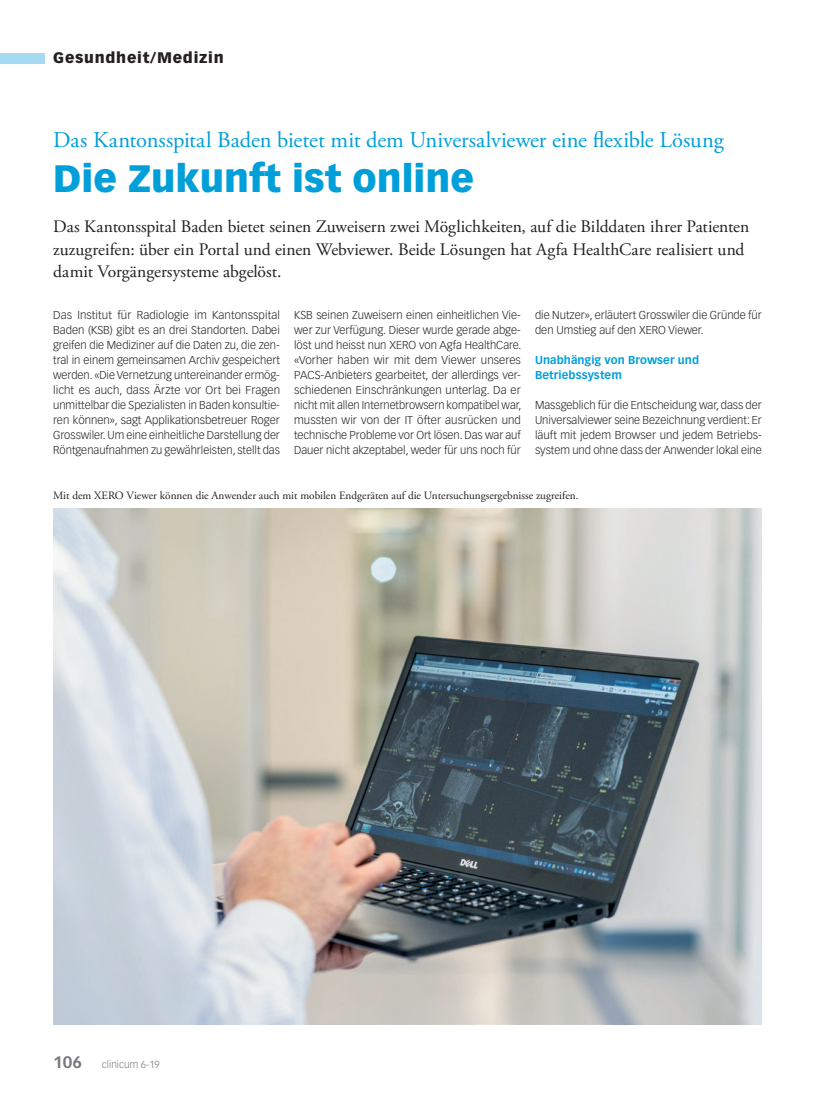
<style>
.page{position:relative;width:815px;height:1099px;background:#fff}
.page>*{position:absolute;margin:0;border:0;box-sizing:border-box;transform-origin:0 0}
.Titel_GM{font:900 37.5px "Vectora LT Std";color:#009fda}
.Obertitel_GM{font:22.5px "Adobe Garamond Pro";letter-spacing:-.005em;color:#009fda}
.Lead{font:17.5px/22.5px "Adobe Garamond Pro";letter-spacing:-.005em;color:#231f20}
.t1{font:900 15px "Vectora LT Std";letter-spacing:.05em;color:#231f20}
.Lauftext{font:300 11.25px/15px "Vectora LT Std";color:#231f20;text-align:justify}
.Legende{font:11.25px "Adobe Garamond Pro";color:#231f20}
.ZT_GM{font:700 11.25px/15px "Vectora LT Std";letter-spacing:.005em;color:#009fda}
.t2{font:300 10px "Vectora LT Std";color:#76787b}
.s1{font-weight:700;font-size:16.25px}
</style>
<div class="page">
<div style="left:0;top:53px;width:45px;height:10px;background:#a5daf2"></div>
<img style="left:53px;top:508px;width:709px;height:516px">
<h3 class="t1" style="left:53px;top:49px;width:172px">Gesundheit/Medizin</h3>
<p class="Obertitel_GM" style="left:53px;top:126px;width:672px">Das Kantonsspital Baden bietet mit dem Universalviewer eine flexible Lösung</p>
<p class="Titel_GM" style="left:53px;top:155px;width:422px">Die Zukunft ist online</p>
<p class="Lead" style="left:53px;top:216px;width:698px">Das Kantonsspital Baden bietet seinen Zuweisern zwei Möglichkeiten, auf die Bilddaten ihrer Patienten zuzugreifen: über ein Portal und einen Webviewer. Beide Lösungen hat Agfa HealthCare realisiert und damit Vorgängersysteme abgelöst.</p>
<p class="Lauftext" style="left:53px;top:308px;width:228px">Das Institut für Radiologie im Kantonsspital Baden (KSB) gibt es an drei Standorten. Dabei greifen die Mediziner auf die Daten zu, die zen&shy;tral in einem gemeinsamen Archiv gespeichert werden. «Die Vernetzung untereinander ermög&shy;licht es auch, dass Ärzte vor Ort bei Fragen unmittelbar die Spezialisten in Baden konsultie&shy;ren können», sagt Applikationsbetreuer Roger Grosswiler. Um eine einheitliche Darstellung der Röntgenaufnahmen zu gewährleisten, stellt das</p>
<p class="Lauftext" style="left:294px;top:308px;width:229px">KSB seinen Zuweisern einen einheitlichen Vie&shy;wer zur Verfügung. Dieser wurde gerade abge&shy;löst und heisst nun XERO von Agfa HealthCare. «Vorher haben wir mit dem Viewer unseres PACS-Anbieters gearbeitet, der allerdings ver&shy;schiedenen Einschränkungen unterlag. Da er nicht mit allen Internetbrowsern kompatibel war, mussten wir von der IT öfter ausrücken und technische Probleme vor Ort lösen. Das war auf Dauer nicht akzeptabel, weder für uns noch für</p>
<p class="Lauftext" style="left:535px;top:308px;width:228px">die Nutzer», erläutert Grosswiler die Gründe für den Umstieg auf den XERO Viewer.</p>
<p class="ZT_GM" style="left:535px;top:353px;width:166px">Unabhängig von Browser und<br>Betriebssystem</p>
<p class="Lauftext" style="left:535px;top:398px;width:228px">Massgeblich für die Entscheidung war, dass der Universalviewer seine Bezeichnung verdient: Er läuft mit jedem Browser und jedem Betriebs&shy;system und ohne dass der Anwender lokal eine</p>
<p class="Legende" style="left:53px;top:489px;width:527px">Mit dem XERO Viewer können die Anwender auch mit mobilen Endgeräten auf die Untersuchungsergebnisse zugreifen.</p>
<p class="t2" style="left:53px;top:1058px;width:108px"><span class="s1">106</span> clinicum 6-19</p>
</div>
